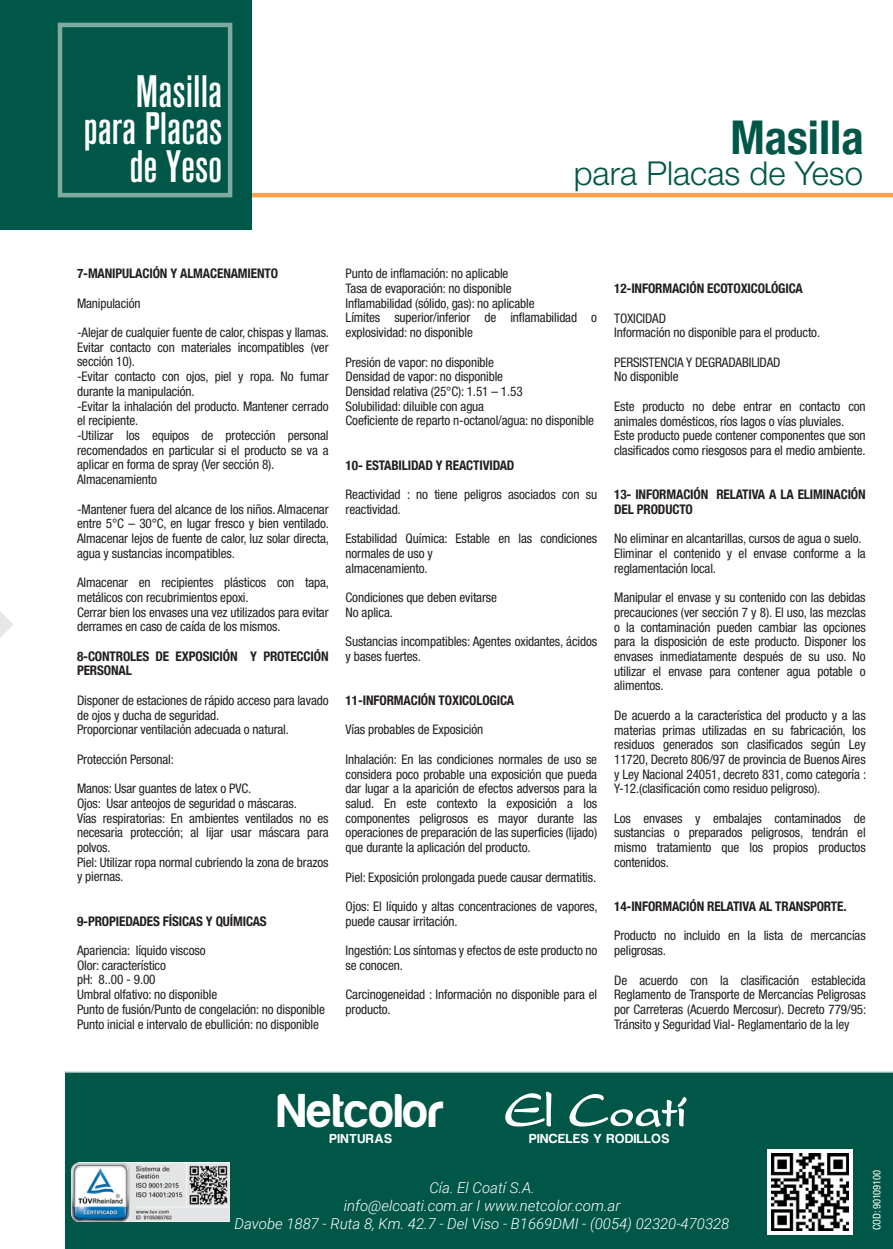
<style>
.page{position:relative;width:893px;height:1249px;background:#fff}
.page>*{position:absolute;margin:0;border:0;box-sizing:border-box;transform-origin:0 0}
.t1{font:700 49.05px "Harabara";letter-spacing:.02em;color:#fff}
.t2{font:700 condensed 46.5px "Helvetica Neue LT Com";color:#005747}
.t3{font:500 condensed 45px/37.5px "Akzidenz Grotesk Std";color:#fff;text-align:right}
.t4{font:300 33px "Helvetica Neue";color:#005747}
.t5{font:italic 300 15px/18px "Roboto";color:#fff;text-align:center}
.t6{font:700 13.5px "Harabara";letter-spacing:.06em;color:#fff}
.t7{font:condensed 13.2px/14.7px "Helvetica Neue";letter-spacing:-.01em;color:#231f20}
.t8{font:700 condensed 13.2px/14.7px "Helvetica Neue LT Com";letter-spacing:-.01em;color:#231f20}
.t9{font:condensed 10.5px "Helvetica Neue";letter-spacing:-.02em;color:#fff}
</style>
<div class="page">
<hr style="left:251px;top:193px;width:642px;height:4px;background:#f9a350">
<div style="left:0;top:0;width:251px;height:229px;background:#005747"></div>
<div style="left:64px;top:1071px;width:829px;height:177px;background:#005747"></div>
<svg style="left:505px;top:1091px;width:46px;height:35px"></svg>
<svg style="left:569px;top:1093px;width:118px;height:33px"></svg>
<svg style="left:0;top:611px;width:13px;height:27px"></svg>
<div style="left:767px;top:1149px;width:85px;height:85px;background:#fff"></div>
<img style="left:771px;top:1153px;width:77px;height:77px">
<img style="left:71px;top:1162px;width:158px;height:58px">
<h3 class="t3" style="left:84px;top:72px;width:140px">Masilla para Placas de Yeso</h3>
<h2 class="t2" style="left:730px;top:110px;width:135px">Masilla</h2>
<h3 class="t4" style="left:574px;top:153px;width:291px">para Placas de Yeso</h3>
<p class="t8" style="left:77px;top:266px;width:203px">7-MANIPULACIÓN Y ALMACENAMIENTO</p>
<p class="t7" style="left:77px;top:295px;width:65px">Manipulación</p>
<p class="t7" style="left:77px;top:325px;width:254px">-Alejar de cualquier fuente de calor, chispas y llamas.<br>Evitar contacto con materiales incompatibles (ver sección 10).<br>-Evitar contacto con ojos, piel y ropa. No fumar durante la manipulación.<br>-Evitar la inhalación del producto. Mantener cerrado el recipiente.<br>-Utilizar los equipos de protección personal recomendados en particular si el producto se va a aplicar en forma de spray (Ver sección 8).<br>Almacenamiento</p>
<p class="t7" style="left:77px;top:501px;width:254px;text-align:justify">-Mantener fuera del alcance de los niños. Almacenar entre 5°C – 30°C, en lugar fresco y bien ventilado.<br>Almacenar lejos de fuente de calor, luz solar directa, agua y sustancias incompatibles.</p>
<p class="t7" style="left:77px;top:575px;width:254px">Almacenar en recipientes plásticos con tapa, metálicos con recubrimientos epoxi.<br>Cerrar bien los envases una vez utilizados para evitar derrames en caso de caída de los mismos.</p>
<p class="t8" style="left:77px;top:648px;width:253px">8-CONTROLES DE EXPOSICIÓN Y PROTECCIÓN<br>PERSONAL</p>
<p class="t7" style="left:77px;top:692px;width:253px">Disponer de estaciones de rápido acceso para lavado de ojos y ducha de seguridad.<br>Proporcionar ventilación adecuada o natural.</p>
<p class="t7" style="left:77px;top:751px;width:98px">Protección Personal:</p>
<p class="t7" style="left:77px;top:781px;width:253px">Manos: Usar guantes de latex o PVC.<br>Ojos: Usar anteojos de seguridad o máscaras.<br>Vías respiratorias: En ambientes ventilados no es necesaria protección; al lijar usar máscara para polvos.<br>Piel: Utilizar ropa normal cubriendo la zona de brazos y piernas.</p>
<p class="t8" style="left:77px;top:913px;width:191px">9-PROPIEDADES FÍSICAS Y QUÍMICAS</p>
<p class="t7" style="left:77px;top:942px;width:249px">Apariencia: líquido viscoso<br>Olor: característico<br>pH: 8..00 - 9.00<br>Umbral olfativo: no disponible<br>Punto de fusión/Punto de congelación: no disponible Punto inicial e intervalo de ebullición: no disponible</p>
<p class="t7" style="left:346px;top:266px;width:253px">Punto de inflamación: no aplicable<br>Tasa de evaporación: no disponible<br>Inflamabilidad (sólido, gas): no aplicable<br>Límites superior/inferior de inflamabilidad o explosividad: no disponible</p>
<p class="t7" style="left:346px;top:354px;width:250px">Presión de vapor: no disponible<br>Densidad de vapor: no disponible<br>Densidad relativa (25°C): 1.51 – 1.53<br>Solubilidad: diluible con agua<br>Coeficiente de reparto n-octanol/agua: no disponible</p>
<p class="t8" style="left:346px;top:457px;width:170px">10- ESTABILIDAD Y REACTIVIDAD</p>
<p class="t7" style="left:346px;top:487px;width:253px">Reactividad : no tiene peligros asociados con su reactividad.</p>
<p class="t7" style="left:346px;top:531px;width:253px">Estabilidad Química: Estable en las condiciones normales de uso y<br>almacenamiento.</p>
<p class="t7" style="left:346px;top:590px;width:153px">Condiciones que deben evitarse<br>No aplica.</p>
<p class="t7" style="left:346px;top:634px;width:253px">Sustancias incompatibles: Agentes oxidantes, ácidos y bases fuertes.</p>
<p class="t8" style="left:346px;top:693px;width:170px">11-INFORMACIÓN TOXICOLOGICA</p>
<p class="t7" style="left:346px;top:722px;width:139px">Vías probables de Exposición</p>
<p class="t7" style="left:346px;top:751px;width:253px;text-align:justify">Inhalación: En las condiciones normales de uso se considera poco probable una exposición que pueda dar lugar a la aparición de efectos adversos para la salud. En este contexto la exposición a los componentes peligrosos es mayor durante las operaciones de preparación de las superficies (lijado) que durante la aplicación del producto.</p>
<p class="t7" style="left:346px;top:869px;width:252px">Piel: Exposición prolongada puede causar dermatitis.</p>
<p class="t7" style="left:346px;top:898px;width:254px">Ojos: El líquido y altas concentraciones de vapores, puede causar irritación.</p>
<p class="t7" style="left:346px;top:942px;width:253px">Ingestión: Los síntomas y efectos de este producto no se conocen.</p>
<p class="t7" style="left:346px;top:986px;width:253px">Carcinogeneidad : Información no disponible para el producto.</p>
<p class="t8" style="left:614px;top:281px;width:190px">12-INFORMACIÓN ECOTOXICOLÓGICA</p>
<p class="t7" style="left:614px;top:310px;width:208px">TOXICIDAD<br>Información no disponible para el producto.</p>
<p class="t7" style="left:614px;top:354px;width:168px">PERSISTENCIA Y DEGRADABILIDAD<br>No disponible</p>
<p class="t7" style="left:614px;top:398px;width:253px">Este producto no debe entrar en contacto con animales domésticos, ríos lagos o vías pluviales.<br>Este producto puede contener componentes que son clasificados como riesgosos para el medio ambiente.</p>
<p class="t8" style="left:614px;top:487px;width:253px">13- INFORMACIÓN RELATIVA A LA ELIMINACIÓN<br>DEL PRODUCTO</p>
<p class="t7" style="left:614px;top:531px;width:253px">No eliminar en alcantarillas, cursos de agua o suelo.<br>Eliminar el contenido y el envase conforme a la reglamentación local.</p>
<p class="t7" style="left:614px;top:590px;width:253px;text-align:justify">Manipular el envase y su contenido con las debidas precauciones (ver sección 7 y 8). El uso, las mezclas o la contaminación pueden cambiar las opciones para la disposición de este producto. Disponer los envases inmediatamente después de su uso. No utilizar el envase para contener agua potable o alimentos.</p>
<p class="t7" style="left:614px;top:707px;width:254px;text-align:justify">De acuerdo a la característica del producto y a las materias primas utilizadas en su fabricación, los residuos generados son clasificados según Ley 11720, Decreto 806/97 de provincia de Buenos Aires y Ley Nacional 24051, decreto 831, como categoría :<br>Y-12.(clasificación como residuo peligroso).</p>
<p class="t7" style="left:614px;top:810px;width:253px;text-align:justify">Los envases y embalajes contaminados de sustancias o preparados peligrosos, tendrán el mismo tratamiento que los propios productos contenidos.</p>
<p class="t8" style="left:614px;top:898px;width:234px">14-INFORMACIÓN RELATIVA AL TRANSPORTE.</p>
<p class="t7" style="left:614px;top:928px;width:253px">Producto no incluido en la lista de mercancías peligrosas.</p>
<p class="t7" style="left:614px;top:972px;width:254px;text-align:justify">De acuerdo con la clasificación establecida Reglamento de Transporte de Mercancías Peligrosas por Carreteras (Acuerdo Mercosur). Decreto 779/95:<br>Tránsito y Seguridad Vial- Reglamentario de la ley</p>
<h1 class="t1" style="left:278px;top:1084px;width:167px">Netcolor</h1>
<p class="t6" style="left:330px;top:1131px;width:64px">PINTURAS</p>
<p class="t6" style="left:529px;top:1131px;width:142px">PINCELES Y RODILLOS</p>
<p class="t5" style="left:235px;top:1177px;width:496px">Cía. El Coatí S.A.<br>info@elcoati.com.ar I www.netcolor.com.ar<br>Davobe 1887 - Ruta 8, Km. 42.7 - Del Viso - B1669DMI - (0054) 02320-470328</p>
<p class="t9" style="left:871px;top:1229px;width:61px;rotate:-90deg">COD: 90109100</p>
</div>
